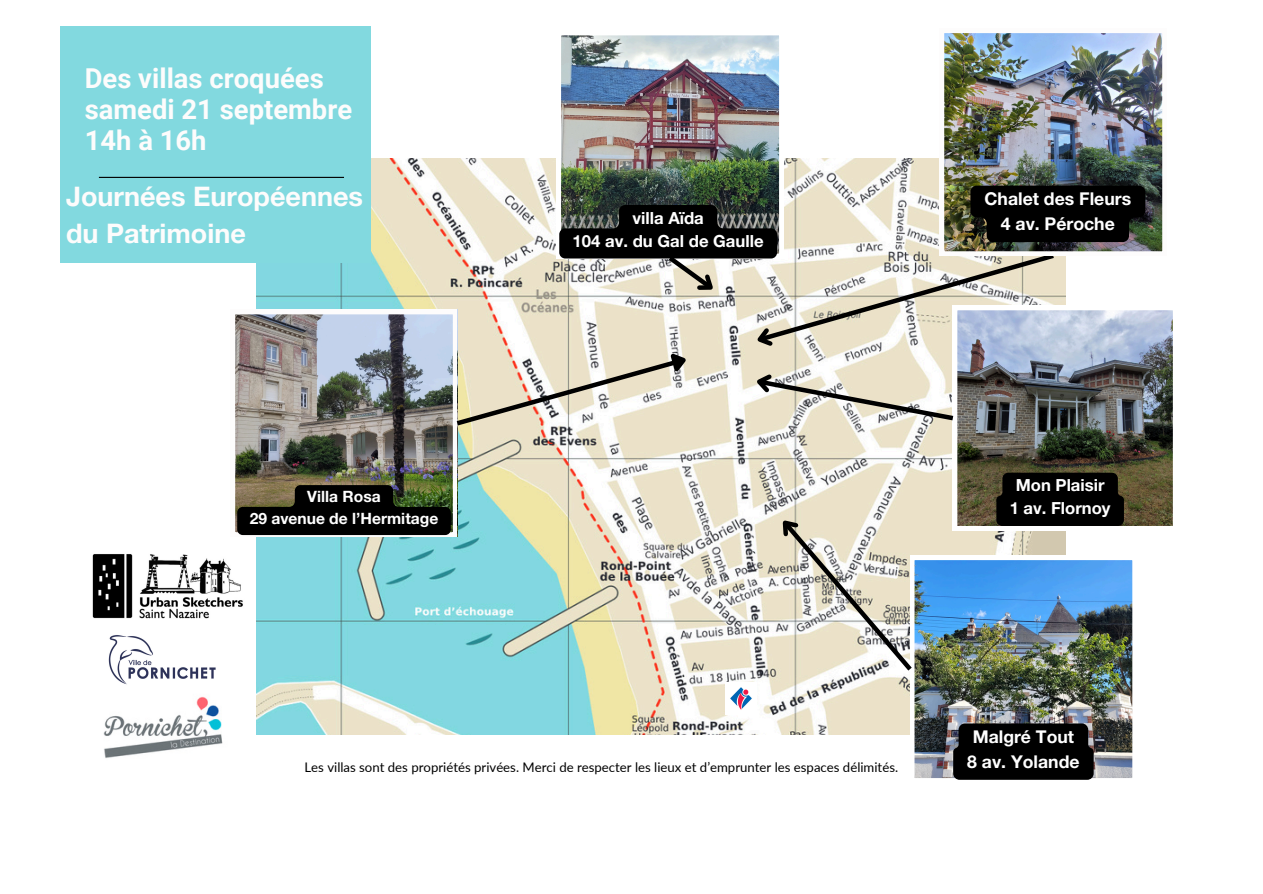
<style>
.page{position:relative;width:1263px;height:894px;background:#fff}
.page>*{position:absolute;margin:0;border:0;box-sizing:border-box;transform-origin:0 0}
.t1{font:700 27.45px/31px "Roboto";color:#fdfcfc}
.t2{font:700 27px/37.2px "Helvetica Neue LT Std";color:#fdfcfc}
.t3{font:700 17.7px/24.6px "Helvetica Neue LT Std";color:#fff;text-align:center}
.t4{font:700 17.55px/24.6px "Helvetica Neue LT Std";color:#fff;text-align:center}
.t5{font:700 16.65px/23.4px "Helvetica Neue LT Std";color:#fff;text-align:center}
.t6{font:700 15.6px/21.8px "Helvetica Neue LT Std";color:#fff;text-align:center}
.t7{font:13.2px "Lato";color:#000}
</style>
<div class="page">
<img style="left:256px;top:158px;width:809px;height:576px">
<div style="left:60px;top:26px;width:311px;height:236px;background:#82d9df"></div>
<hr style="left:99px;top:177px;width:245px;height:1px;background:#000">
<img style="left:235px;top:310px;width:222px;height:226px">
<img style="left:557px;top:35px;width:226px;height:150px">
<img style="left:910px;top:555px;width:223px;height:225px">
<img style="left:953px;top:310px;width:220px;height:220px">
<svg style="left:770px;top:508px;width:146px;height:167px"></svg>
<img style="left:92px;top:554px;width:151px;height:65px">
<img style="left:108px;top:635px;width:108px;height:50px">
<img style="left:103px;top:696px;width:120px;height:62px">
<img style="left:725px;top:682px;width:32px;height:31px">
<svg style="left:237px;top:485px;width:214px;height:50px;background:#18190f"></svg>
<img style="left:940px;top:33px;width:223px;height:219px">
<svg style="left:452px;top:185px;width:693px;height:243px"></svg>
<svg style="left:996px;top:472px;width:128px;height:54px;background:#050503"></svg>
<div style="left:953px;top:723px;width:141px;height:56px;background:#000"></div>
<h2 class="t1" style="left:85px;top:63px;width:269px">Des villas croquées samedi 21 septembre<br>14h à 16h</h2>
<p class="t2" style="left:66px;top:181px;width:299px">Journées Européennes du Patrimoine</p>
<p class="t5" style="left:573px;top:208px;width:193px">villa Aïda<br>104 av. du Gal de Gaulle</p>
<h2 class="t3" style="left:984px;top:189px;width:148px">Chalet des Fleurs<br>4 av. Péroche</h2>
<h3 class="t6" style="left:250px;top:488px;width:190px">Villa Rosa<br>29 avenue de l’Hermitage</h3>
<p class="t5" style="left:1010px;top:476px;width:102px">Mon Plaisir<br>1 av. Flornoy</p>
<p class="t7" style="left:305px;top:758px;width:595px">Les villas sont des propriétés privées. Merci de respecter les lieux et d’emprunter les espaces délimités.</p>
<p class="t4" style="left:967px;top:726px;width:114px">Malgré Tout<br>8 av. Yolande</p>
</div>
